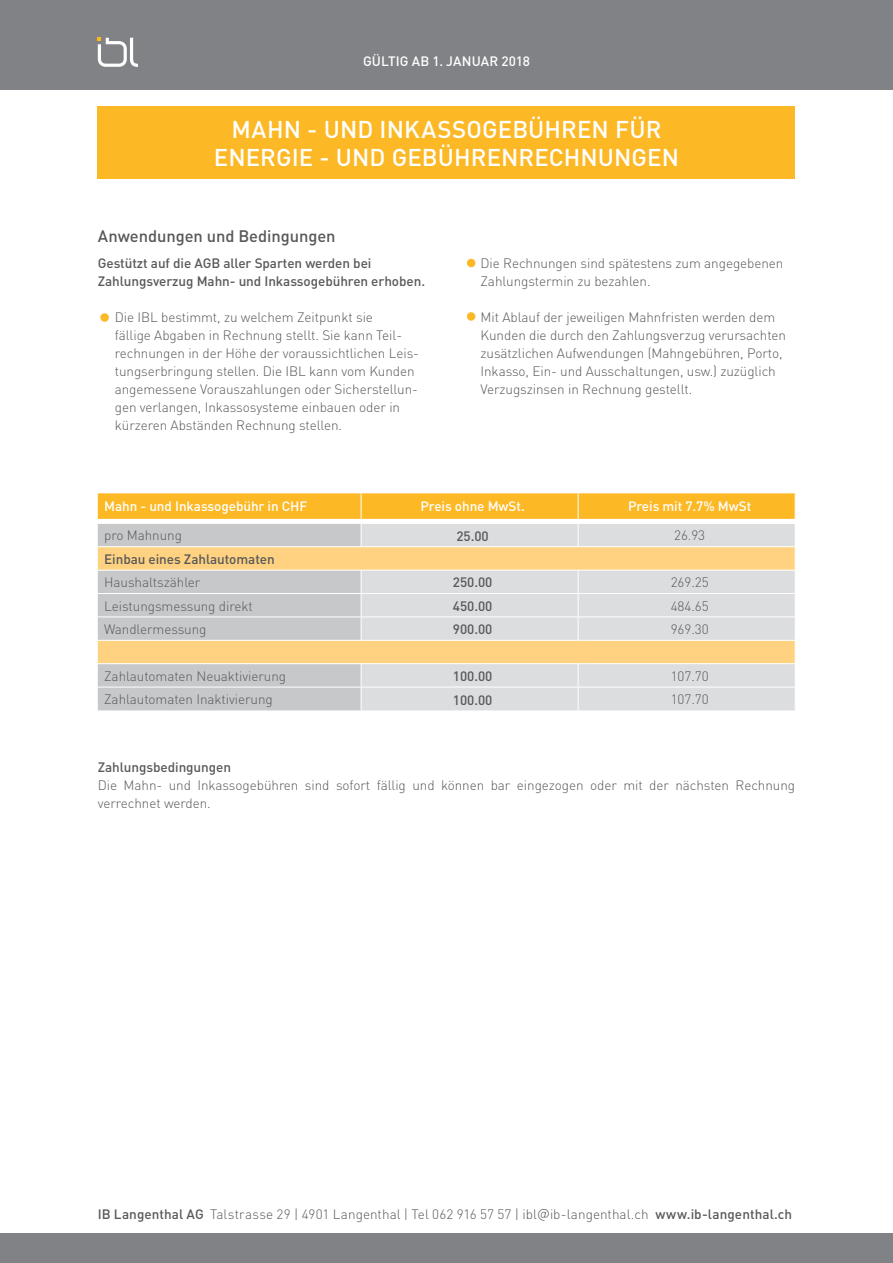
<style>
.page{position:relative;width:893px;height:1263px;background:#fff}
.page>*{position:absolute;margin:0;border:0;box-sizing:border-box;transform-origin:0 0}
.t1{font:500 24px/28.5px "DIN";letter-spacing:.005em;color:#fff;text-align:center}
.Linie_weiss{font:500 16.5px "DIN";letter-spacing:-.005em;color:#57585a}
.Linie_weiss-2{font:300 13.5px/18px "DIN";letter-spacing:-.005em;color:#57585a}
.Linie_weiss-3{font:500 13.5px/18px "DIN";letter-spacing:-.005em;color:#57585a}
.t2{font:500 13.5px "DIN";letter-spacing:-.005em;color:#fff}
.s1{font-weight:500}
.s2{font-family:"DINOT"}
</style>
<div class="page">
<div style="left:0;top:0;width:893px;height:89px;background:#808285"></div>
<div style="left:0;top:1233px;width:893px;height:30px;background:#808285"></div>
<svg style="left:98px;top:38px;width:40px;height:29px"></svg>
<div style="left:98px;top:106px;width:697px;height:72px;background:#fcb825"></div>
<div style="left:467px;top:312px;width:8px;height:9px;background:#fcb825;border-radius:50%"></div>
<div style="left:467px;top:259px;width:8px;height:8px;background:#fcb825;border-radius:50%"></div>
<div style="left:100px;top:313px;width:9px;height:9px;background:#fcb825;border-radius:50%"></div>
<svg style="left:98px;top:493px;width:698px;height:218px;background:#e3d3b3"></svg>
<p class="t2" style="left:363px;top:53px;width:168px">GÜLTIG AB 1. JANUAR 2018</p>
<p class="t1" style="left:214px;top:114px;width:467px">MAHN - UND INKASSOGEBÜHREN FÜR<br>ENERGIE - UND GEBÜHRENRECHNUNGEN</p>
<p class="Linie_weiss" style="left:98px;top:225px;width:239px">Anwendungen und Bedingungen</p>
<p class="Linie_weiss-3" style="left:98px;top:254px;width:329px">Gestützt auf die AGB aller Sparten werden bei<br>Zahlungsverzug Mahn- und Inkassogebühren erhoben.</p>
<p class="Linie_weiss-2" style="left:115px;top:308px;width:306px">Die IBL bestimmt, zu welchem Zeitpunkt sie<br>fällige Abgaben in Rechnung stellt. Sie kann Teil&shy;rechnungen in der Höhe der voraussichtlichen Leis&shy;tungserbringung stellen. Die IBL kann vom Kunden angemessene Vorauszahlungen oder Sicherstellun&shy;gen verlangen, Inkassosysteme einbauen oder in kürzeren Abständen Rechnung stellen.</p>
<p class="Linie_weiss-2" style="left:480px;top:254px;width:304px">Die Rechnungen sind spätestens zum angegebenen<br>Zahlungstermin zu bezahlen.</p>
<p class="Linie_weiss-2" style="left:480px;top:308px;width:307px">Mit Ablauf der jeweiligen Mahnfristen werden dem Kunden die durch den Zahlungsverzug verursachten zusätzlichen Aufwendungen (Mahngebühren, Porto, Inkasso, Ein- und Ausschaltungen, usw.) zuzüglich Verzugszinsen in Rechnung gestellt.</p>
<p class="t2" style="left:104px;top:497px;width:205px">Mahn - und Inkassogebühr in CHF</p>
<p class="t2" style="left:421px;top:497px;width:106px">Preis ohne MwSt.</p>
<p class="t2" style="left:628px;top:497px;width:125px">Preis mit 7.7% MwSt</p>
<p class="Linie_weiss-2" style="left:104px;top:526px;width:79px">pro Mahnung</p>
<p class="Linie_weiss-3" style="left:456px;top:526px;width:34px">25.00</p>
<p class="Linie_weiss-2" style="left:674px;top:526px;width:33px">26.93</p>
<p class="Linie_weiss-3" style="left:104px;top:550px;width:172px">Einbau eines Zahlautomaten</p>
<p class="Linie_weiss-2" style="left:104px;top:573px;width:98px">Haushaltszähler</p>
<p class="Linie_weiss-3" style="left:453px;top:573px;width:41px">250.00</p>
<p class="Linie_weiss-2" style="left:671px;top:573px;width:39px">269.25</p>
<p class="Linie_weiss-2" style="left:104px;top:597px;width:150px">Leistungsmessung direkt</p>
<p class="Linie_weiss-3" style="left:453px;top:596px;width:41px">450.00</p>
<p class="Linie_weiss-2" style="left:671px;top:597px;width:39px">484.65</p>
<p class="Linie_weiss-2" style="left:104px;top:620px;width:104px">Wandlermessung</p>
<p class="Linie_weiss-3" style="left:453px;top:620px;width:41px">900.00</p>
<p class="Linie_weiss-2" style="left:671px;top:620px;width:39px">969.30</p>
<p class="Linie_weiss-2" style="left:104px;top:667px;width:183px">Zahlautomaten Neuaktivierung</p>
<p class="Linie_weiss-3" style="left:453px;top:667px;width:41px">100.00</p>
<p class="Linie_weiss-2" style="left:671px;top:667px;width:39px">107.70</p>
<p class="Linie_weiss-2" style="left:104px;top:690px;width:170px">Zahlautomaten Inaktivierung</p>
<p class="Linie_weiss-3" style="left:453px;top:690px;width:41px">100.00</p>
<p class="Linie_weiss-2" style="left:671px;top:690px;width:39px">107.70</p>
<p class="Linie_weiss-3" style="left:98px;top:758px;width:135px">Zahlungsbedingungen</p>
<p class="Linie_weiss-2" style="left:98px;top:776px;width:699px">Die Mahn- und Inkassogebühren sind sofort fällig und können bar eingezogen oder mit der nächsten Rechnung verrechnet werden.</p>
<p class="Linie_weiss-2" style="left:98px;top:1205px;width:696px"><span class="s1">IB Langenthal AG</span> Talstrasse 29 | 4901 Langenthal | Tel 062 916 57 57 | ibl<span class="s2">@</span>ib-langenthal.ch <span class="s1">www.ib-langenthal.ch</span></p>
</div>
